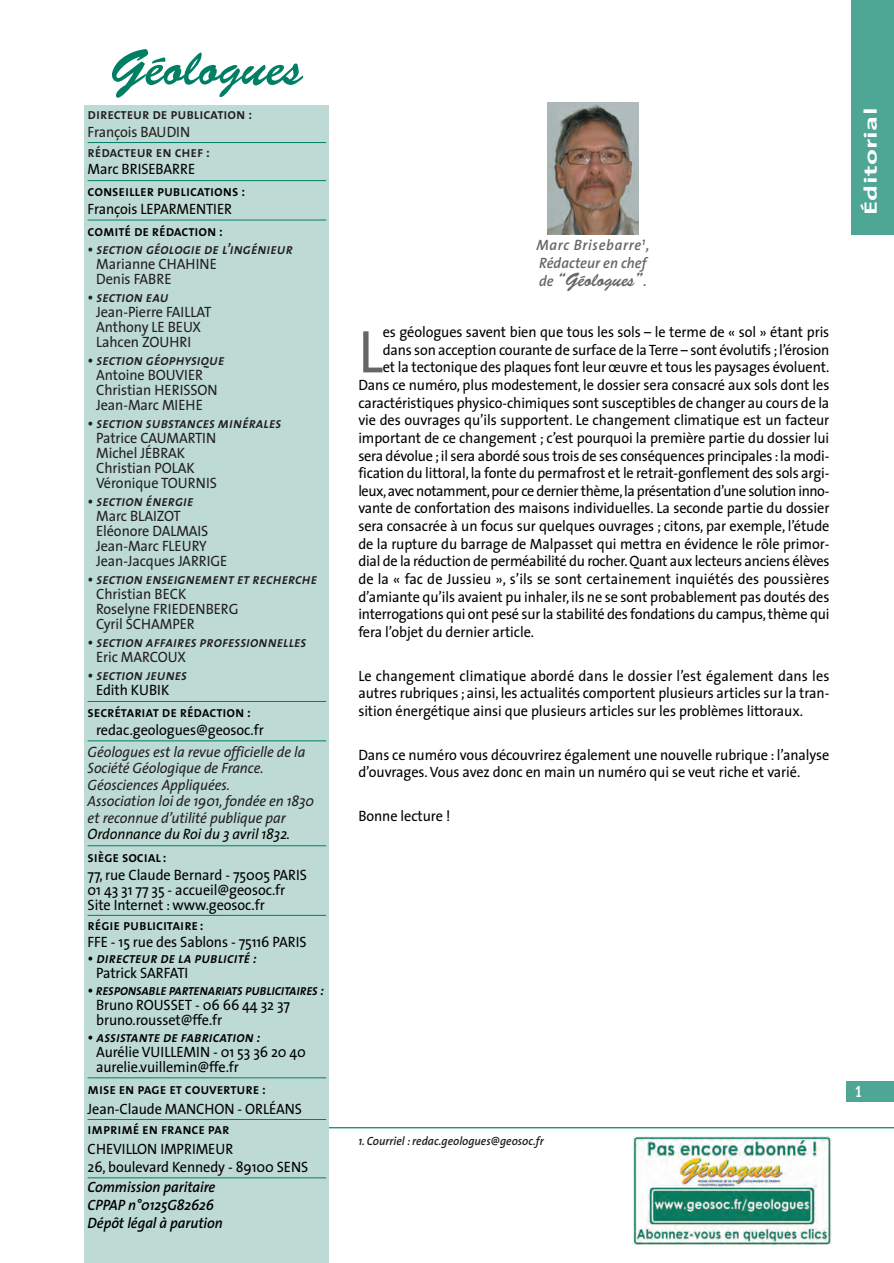
<style>
.page{position:relative;width:894px;height:1263px;background:#fff}
.page>*{position:absolute;margin:0;border:0;box-sizing:border-box;transform-origin:0 0}
.t1{font:60.75px "The Sans";color:#666;scale:.95 1}
.t2{font:51px "Brush Script";color:#007f65}
.t3{font:19.5px "Brush Script";letter-spacing:-.005em;color:#666;scale:.95 1}
.t4{font:700 18px "The Sans";letter-spacing:.01em;color:#fff;scale:1.6 1}
.t5{font:700 16.5px "Officina Sans";color:#fff;scale:.8 1}
.t6{font:15px/15px "The Sans";letter-spacing:-.005em;color:#000;scale:.95 1}
.t7{font:15px/15px "The Sans";letter-spacing:-.005em;color:#231f20;scale:.95 1}
.t8{font:italic 15px "The Sans Semi Bold Caps";letter-spacing:-.005em;color:#231f20;scale:.95 1}
.t9{font:italic 15px/16.5px "The Sans";letter-spacing:-.005em;color:#231f20;scale:.95 1}
.t10{font:15px "The Sans Semi Bold Caps";letter-spacing:-.005em;color:#000;scale:.95 1}
.t11{font:15px "The Sans";letter-spacing:-.03em;color:#000;scale:.95 1}
.t12{font:italic 600 15px/18px "The Sans";letter-spacing:-.005em;color:#000;scale:.95 1}
.t13{font:italic 15px "The Sans Semi Bold Caps";letter-spacing:-.005em;color:#000;scale:.95 1}
.t14{font:15px "The Sans Semi Bold Caps";letter-spacing:-.005em;color:#231f20;scale:.95 1}
.t15{font:italic 15px "The Sans Semi Bold Caps";letter-spacing:-.025em;color:#000;scale:.95 1}
.t16{font:italic 600 15px/18px "The Sans";letter-spacing:.025em;color:#666;scale:.95 1}
.t17{font:italic 15px "The Sans";letter-spacing:-.005em;color:#000;scale:.95 1}
.t18{font:italic 600 12px "The Sans";color:#231f20;scale:.95 1}
.s1{font-family:"The Sans";font-weight:600;font-style:italic;font-size:15px}
</style>
<div class="page">
<div style="left:850px;top:0;width:43px;height:234px;background:#4ea695"></div>
<hr style="left:106px;top:1126px;width:787px;height:2px;background:#007f65">
<div style="left:846px;top:1080px;width:47px;height:21px;background:#4ea695"></div>
<div style="left:85px;top:105px;width:244px;height:1157px;background:#bddad4"></div>
<hr style="left:88px;top:142px;width:238px;height:1px;background:#007f65">
<hr style="left:88px;top:180px;width:238px;height:1px;background:#007f65">
<hr style="left:88px;top:220px;width:238px;height:1px;background:#007f65">
<hr style="left:88px;top:701px;width:238px;height:1px;background:#007f65">
<hr style="left:88px;top:740px;width:238px;height:1px;background:#007f65">
<hr style="left:88px;top:845px;width:238px;height:1px;background:#007f65">
<hr style="left:88px;top:914px;width:238px;height:1px;background:#007f65">
<hr style="left:88px;top:1077px;width:238px;height:1px;background:#007f65">
<hr style="left:88px;top:1118px;width:238px;height:1px;background:#007f65">
<hr style="left:88px;top:1177px;width:238px;height:1px;background:#007f65">
<img style="left:547px;top:102px;width:91px;height:132px">
<div style="left:631px;top:1133px;width:202px;height:113px;background:linear-gradient(to bottom,#fbfcfb,#f8f8f7)"></div>
<img style="left:632px;top:1135px;width:199px;height:109px">
<h2 class="t2" style="left:110px;top:54px;width:194px">Géologues</h2>
<p class="t14" style="left:88px;top:105px;width:175px">directeur de publication :</p>
<p class="t7" style="left:88px;top:126px;width:109px">François BAUDIN</p>
<p class="t14" style="left:88px;top:143px;width:130px">rédacteur en chef :</p>
<p class="t6" style="left:88px;top:163px;width:115px">Marc BRISEBARRE</p>
<p class="t10" style="left:88px;top:182px;width:167px">conseiller publications :</p>
<p class="t6" style="left:88px;top:202px;width:154px">François LEPARMENTIER</p>
<p class="t10" style="left:88px;top:222px;width:144px">comité de rédaction :</p>
<p class="t8" style="left:88px;top:240px;width:217px">• section géologie de l’ingénieur</p>
<p class="t7" style="left:96px;top:258px;width:129px">Marianne CHAHINE<br>Denis FABRE</p>
<p class="t8" style="left:88px;top:288px;width:87px">• section eau</p>
<p class="t7" style="left:96px;top:306px;width:123px">Jean-Pierre FAILLAT<br>Anthony LE BEUX<br>Lahcen ZOUHRI</p>
<p class="t8" style="left:88px;top:351px;width:145px">• section géophysique</p>
<p class="t7" style="left:96px;top:369px;width:129px">Antoine BOUVIER<br>Christian HERISSON<br>Jean-Marc MIEHE</p>
<p class="t8" style="left:88px;top:414px;width:205px">• section substances minérales</p>
<p class="t7" style="left:96px;top:432px;width:129px">Patrice CAUMARTIN<br>Michel JÉBRAK<br>Christian POLAK<br>Véronique TOURNIS</p>
<p class="t8" style="left:88px;top:492px;width:113px">• section énergie</p>
<p class="t7" style="left:96px;top:510px;width:140px">Marc BLAIZOT<br>Eléonore DALMAIS<br>Jean-Marc FLEURY<br>Jean-Jacques JARRIGE</p>
<p class="t8" style="left:88px;top:570px;width:243px">• section enseignement et recherche</p>
<p class="t7" style="left:96px;top:588px;width:151px">Christian BECK<br>Roselyne FRIEDENBERG<br>Cyril SCHAMPER</p>
<p class="t8" style="left:88px;top:633px;width:232px">• section affaires professionnelles</p>
<p class="t7" style="left:96px;top:651px;width:96px">Eric MARCOUX</p>
<p class="t8" style="left:88px;top:666px;width:106px">• section jeunes</p>
<p class="t6" style="left:96px;top:684px;width:79px">Edith KUBIK</p>
<p class="t10" style="left:88px;top:703px;width:173px">secrétariat de rédaction :</p>
<p class="t6" style="left:96px;top:723px;width:178px">redac.geologues@geosoc.fr</p>
<p class="t9" style="left:88px;top:744px;width:240px">Géologues est la revue officielle de la Société Géologique de France.<br>Géosciences Appliquées.<br>Association loi de 1901, fondée en 1830 et reconnue d’utilité publique par</p>
<p class="t17" style="left:88px;top:828px;width:215px">Ordonnance du Roi du 3 avril 1832.</p>
<p class="t10" style="left:88px;top:847px;width:85px">siège social :</p>
<p class="t6" style="left:88px;top:868px;width:232px">77, rue Claude Bernard - 75005 PARIS<br>01 43 31 77 35 - accueil@geosoc.fr<br>Site Internet : www.geosoc.fr</p>
<p class="t10" style="left:88px;top:915px;width:123px">régie publicitaire :</p>
<p class="t6" style="left:88px;top:935px;width:232px">FFE - 15 rue des Sablons - 75116 PARIS</p>
<p class="t13" style="left:88px;top:949px;width:179px">• directeur de la publicité :</p>
<p class="t6" style="left:96px;top:967px;width:98px">Patrick SARFATI</p>
<p class="t15" style="left:88px;top:980px;width:250px">• responsable partenariats publicitaires :</p>
<p class="t6" style="left:96px;top:998px;width:206px">Bruno ROUSSET - 06 66 44 32 37 bruno.rousset@ffe.fr</p>
<p class="t13" style="left:88px;top:1027px;width:183px">• assistante de fabrication :</p>
<p class="t6" style="left:96px;top:1045px;width:222px">Aurélie VUILLEMIN - 01 53 36 20 40 aurelie.vuillemin@ffe.fr</p>
<p class="t10" style="left:88px;top:1079px;width:189px">mise en page et couverture :</p>
<p class="t6" style="left:88px;top:1102px;width:227px">Jean-Claude MANCHON - ORLÉANS</p>
<p class="t10" style="left:88px;top:1119px;width:151px">imprimé en france par</p>
<p class="t6" style="left:88px;top:1141px;width:233px;line-height:18px">CHEVILLON IMPRIMEUR<br>26, boulevard Kennedy - 89100 SENS</p>
<p class="t12" style="left:88px;top:1179px;width:144px">Commission paritaire<br>CPPAP n°0125G82626<br>Dépôt légal à parution</p>
<p class="t16" style="left:536px;top:237px;width:120px">Marc Brisebarre<sup>1</sup>,<br>Rédacteur en chef</p>
<h3 class="t3" style="left:539px;top:274px;width:115px"><span class="s1">de</span> “Géologues”<span class="s1">.</span></h3>
<h1 class="t1" style="left:358px;top:328px;width:27px">L</h1>
<p class="t6" style="left:382px;top:326px;width:471px">es géologues savent bien que tous les sols – le terme de « sol » étant pris</p>
<p class="t6" style="left:382px;top:343px;width:471px">dans son acception courante de surface de la Terre – sont évolutifs ; l’érosion</p>
<p class="t6" style="left:382px;top:361px;width:471px">et la tectonique des plaques font leur œuvre et tous les paysages évoluent.</p>
<p class="t6" style="left:358px;top:379px;width:497px">Dans ce numéro, plus modestement, le dossier sera consacré aux sols dont les</p>
<p class="t6" style="left:358px;top:396px;width:497px">caractéristiques physico-chimiques sont susceptibles de changer au cours de la</p>
<p class="t6" style="left:358px;top:414px;width:497px">vie des ouvrages qu’ils supportent. Le changement climatique est un facteur</p>
<p class="t6" style="left:358px;top:432px;width:497px">important de ce changement ; c’est pourquoi la première partie du dossier lui</p>
<p class="t6" style="left:358px;top:449px;width:497px">sera dévolue ; il sera abordé sous trois de ses conséquences principales : la modi-</p>
<p class="t6" style="left:358px;top:467px;width:497px">fication du littoral, la fonte du permafrost et le retrait-gonflement des sols argi-</p>
<p class="t11" style="left:358px;top:485px;width:497px">leux,avec notamment,pour ce dernier thème,la présentation d’une solution inno-</p>
<p class="t6" style="left:358px;top:502px;width:497px">vante de confortation des maisons individuelles. La seconde partie du dossier</p>
<p class="t6" style="left:358px;top:520px;width:497px">sera consacrée à un focus sur quelques ouvrages ; citons, par exemple, l’étude</p>
<p class="t6" style="left:358px;top:537px;width:497px">de la rupture du barrage de Malpasset qui mettra en évidence le rôle primor-</p>
<p class="t6" style="left:358px;top:555px;width:497px">dial de la réduction de perméabilité du rocher. Quant aux lecteurs anciens élèves</p>
<p class="t6" style="left:358px;top:573px;width:497px">de la « fac de Jussieu », s’ils se sont certainement inquiétés des poussières</p>
<p class="t6" style="left:358px;top:590px;width:497px">d’amiante qu’ils avaient pu inhaler, ils ne se sont probablement pas doutés des</p>
<p class="t6" style="left:358px;top:608px;width:497px">interrogations qui ont pesé sur la stabilité des fondations du campus, thème qui</p>
<p class="t6" style="left:358px;top:625px;width:186px">fera l’objet du dernier article.</p>
<p class="t6" style="left:358px;top:668px;width:497px;line-height:17.7px;text-align:justify">Le changement climatique abordé dans le dossier l’est également dans les autres rubriques ; ainsi, les actualités comportent plusieurs articles sur la tran&shy;sition énergétique ainsi que plusieurs articles sur les problèmes littoraux.</p>
<p class="t6" style="left:358px;top:747px;width:497px;line-height:17.7px">Dans ce numéro vous découvrirez également une nouvelle rubrique : l’analyse d’ouvrages. Vous avez donc en main un numéro qui se veut riche et varié.</p>
<p class="t6" style="left:358px;top:810px;width:98px">Bonne lecture !</p>
<p class="t4" style="left:861px;top:215px;width:69px;rotate:-90deg">Éditorial</p>
<p class="t18" style="left:358px;top:1136px;width:197px">1. Courriel : redac.geologues@geosoc.fr</p>
<p class="t5" style="left:854px;top:1085px;width:11px">1</p>
</div>
